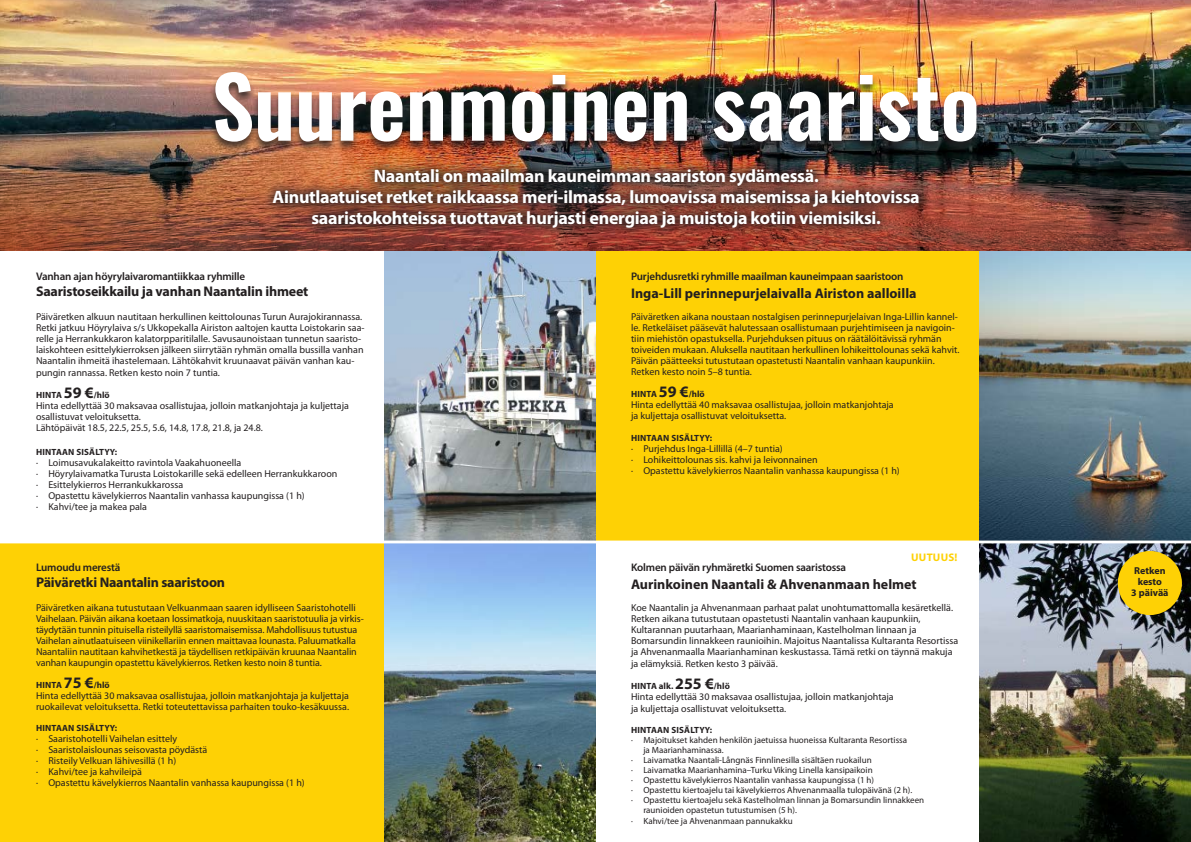
<style>
.page{position:relative;width:1191px;height:842px;background:#fff}
.page>*{position:absolute;margin:0;border:0;box-sizing:border-box;transform-origin:0 0}
.t1{font:600 83.7px "Oswald";color:#fff}
.t2{font:700 18px/21px "Myriad Pro";letter-spacing:-.015em;color:#fff;text-align:center}
.t3{font:700 14px "Myriad Pro";letter-spacing:-.005em;color:#231f20}
.t4{font:600 11px "Myriad Pro";letter-spacing:-.015em;color:#231f20}
.t5{font:700 11px "Myriad Pro";letter-spacing:.02em;color:#fed105}
.t6{font:10px/11px "Myriad Pro";color:#231f20}
.t7{font:700 10px/11px "Myriad Pro";color:#231f20;text-align:center}
.t8{font:9px "Myriad Pro";color:#231f20}
.t9{font:700 9px "Myriad Pro";letter-spacing:.02em;color:#231f20}
.t10{font:700 9px "Myriad Pro";color:#231f20}
.s1{font-size:16px}
</style>
<div class="page">
<div style="left:0;top:543px;width:595px;height:299px;background:#fed105"></div>
<div style="left:595px;top:251px;width:596px;height:291px;background:#fed105"></div>
<img style="left:384px;top:251px;width:211px;height:591px">
<img style="left:979px;top:251px;width:212px;height:591px">
<hr style="left:0;top:541px;width:1191px;height:2px;background:#fff">
<div style="left:1117px;top:551px;width:64px;height:64px;background:#fed105;border-radius:50%"></div>
<img style="left:0;top:0;width:1191px;height:251px">
<img style="left:0;top:69px;width:1191px;height:181px">
<div style="left:209px;top:72px;width:773px;height:81px;background:#231f20;opacity:.75"></div>
<img style="left:261px;top:158px;width:670px;height:82px">
<h1 class="t1" style="left:212px;top:63px;width:769px">Suurenmoinen saaristo</h1>
<h2 class="t2" style="left:273px;top:165px;width:648px">Naantali on maailman kauneimman saariston sydämessä.<br>Ainutlaatuiset retket raikkaassa meri-ilmassa, lumoavissa maisemissa ja kiehtovissa saaristokohteissa tuottavat hurjasti energiaa ja muistoja kotiin viemisiksi.</h2>
<p class="t4" style="left:36px;top:269px;width:211px">Vanhan ajan höyrylaivaromantiikkaa ryhmille</p>
<h3 class="t3" style="left:36px;top:282px;width:274px">Saaristoseikkailu ja vanhan Naantalin ihmeet</h3>
<p class="t6" style="left:36px;top:311px;width:330px">Päiväretken alkuun nautitaan herkullinen keittolounas Turun Aurajokirannassa.<br>Retki jatkuu Höyrylaiva s/s Ukkopekalla Airiston aaltojen kautta Loistokarin saa&shy;relle ja Herrankukkaron kalatorpparitilalle. Savusaunoistaan tunnetun saaristo&shy;laiskohteen esittelykierroksen jälkeen siirrytään ryhmän omalla bussilla vanhan Naantalin ihmeitä ihastelemaan. Lähtökahvit kruunaavat päivän vanhan kau-</p>
<p class="t6" style="left:36px;top:367px;width:185px">pungin rannassa. Retken kesto noin 7 tuntia.</p>
<p class="t9" style="left:36px;top:389px;width:75px">HINTA <span class="s1">59 €</span>/hlö</p>
<p class="t6" style="left:36px;top:400px;width:314px">Hinta edellyttää 30 maksavaa osallistujaa, jolloin matkanjohtaja ja kuljettaja osallistuvat veloituksetta.<br>Lähtöpäivät 18.5, 22.5, 25.5, 5.6, 14.8, 17.8, 21.8, ja 24.8.</p>
<p class="t9" style="left:36px;top:446px;width:83px">HINTAAN SISÄLTYY:</p>
<p class="t6" style="left:36px;top:457px;width:303px">· Loimusavukalakeitto ravintola Vaakahuoneella<br>· Höyrylaivamatka Turusta Loistokarille sekä edelleen Herrankukkaroon · Esittelykierros Herrankukkarossa<br>· Opastettu kävelykierros Naantalin vanhassa kaupungissa (1 h)<br>· Kahvi/tee ja makea pala</p>
<p class="t4" style="left:36px;top:560px;width:86px">Lumoudu merestä</p>
<h3 class="t3" style="left:36px;top:573px;width:191px">Päiväretki Naantalin saaristoon</h3>
<p class="t6" style="left:36px;top:602px;width:329px">Päiväretken aikana tutustutaan Velkuanmaan saaren idylliseen Saaristohotelli Vaihelaan. Päivän aikana koetaan lossimatkoja, nuuskitaan saaristotuulia ja virkis&shy;täydytään tunnin pituisella risteilyllä saaristomaisemissa. Mahdollisuus tutustua Vaihelan ainutlaatuiseen viinikellariin ennen maittavaa lounasta. Paluumatkalla Naantaliin nautitaan kahvihetkestä ja täydellisen retkipäivän kruunaa Naantalin vanhan kaupungin opastettu kävelykierros. Retken kesto noin 8 tuntia.</p>
<p class="t9" style="left:36px;top:679px;width:75px">HINTA <span class="s1">75 €</span>/hlö</p>
<p class="t6" style="left:36px;top:690px;width:315px">Hinta edellyttää 30 maksavaa osallistujaa, jolloin matkanjohtaja ja kuljettaja ruokailevat veloituksetta. Retki toteutettavissa parhaiten touko-kesäkuussa.</p>
<p class="t9" style="left:36px;top:722px;width:83px">HINTAAN SISÄLTYY:</p>
<p class="t6" style="left:36px;top:733px;width:270px">· Saaristohotelli Vaihelan esittely<br>· Saaristolaislounas seisovasta pöydästä<br>· Risteily Velkuan lähivesillä (1 h)<br>· Kahvi/tee ja kahvileipä<br>· Opastettu kävelykierros Naantalin vanhassa kaupungissa (1 h)</p>
<p class="t4" style="left:631px;top:269px;width:274px">Purjehdusretki ryhmille maailman kauneimpaan saaristoon</p>
<h3 class="t3" style="left:631px;top:284px;width:287px">Inga-Lill perinnepurjelaivalla Airiston aalloilla</h3>
<p class="t6" style="left:631px;top:311px;width:330px">Päiväretken aikana noustaan nostalgisen perinnepurjelaivan Inga-Lillin kannel&shy;le. Retkeläiset pääsevät halutessaan osallistumaan purjehtimiseen ja navigoin&shy;tiin miehistön opastuksella. Purjehduksen pituus on räätälöitävissä ryhmän toiveiden mukaan. Aluksella nautitaan herkullinen lohikeittolounas sekä kahvit.<br>Päivän päätteeksi tutustutaan opastetusti Naantalin vanhaan kaupunkiin.<br>Retken kesto noin 5–8 tuntia.</p>
<p class="t9" style="left:631px;top:388px;width:75px">HINTA <span class="s1">59 €</span>/hlö</p>
<p class="t6" style="left:631px;top:399px;width:264px">Hinta edellyttää 40 maksavaa osallistujaa, jolloin matkanjohtaja ja kuljettaja osallistuvat veloituksetta.</p>
<p class="t9" style="left:631px;top:432px;width:83px">HINTAAN SISÄLTYY:</p>
<p class="t6" style="left:631px;top:443px;width:270px">· Purjehdus Inga-Lillillä (4–7 tuntia)<br>· Lohikeittolounas sis. kahvi ja leivonnainen<br>· Opastettu kävelykierros Naantalin vanhassa kaupungissa (1 h)</p>
<p class="t5" style="left:911px;top:550px;width:48px">UUTUUS!</p>
<p class="t4" style="left:631px;top:560px;width:217px">Kolmen päivän ryhmäretki Suomen saaristossa</p>
<h3 class="t3" style="left:631px;top:575px;width:287px">Aurinkoinen Naantali &amp; Ahvenanmaan helmet</h3>
<p class="t6" style="left:631px;top:602px;width:329px">Koe Naantalin ja Ahvenanmaan parhaat palat unohtumattomalla kesäretkellä.<br>Retken aikana tutustutaan opastetusti Naantalin vanhaan kaupunkiin, Kultarannan puutarhaan, Maarianhaminaan, Kastelholman linnaan ja Bomarsundin linnakkeen raunioihin. Majoitus Naantalissa Kultaranta Resortissa ja Ahvenanmaalla Maarianhaminan keskustassa. Tämä retki on täynnä makuja</p>
<p class="t6" style="left:631px;top:658px;width:148px">ja elämyksiä. Retken kesto 3 päivää.</p>
<p class="t10" style="left:631px;top:680px;width:100px">HINTA alk. <span class="s1">255 €</span>/hlö</p>
<p class="t6" style="left:631px;top:690px;width:264px;line-height:12px">Hinta edellyttää 30 maksavaa osallistujaa, jolloin matkanjohtaja ja kuljettaja osallistuvat veloituksetta.</p>
<p class="t9" style="left:631px;top:724px;width:83px">HINTAAN SISÄLTYY:</p>
<p class="t8" style="left:631px;top:734px;width:278px">· Majoitukset kahden henkilön jaetuissa huoneissa Kultaranta Resortissa</p>
<p class="t8" style="left:643px;top:744px;width:82px">ja Maarianhaminassa.</p>
<p class="t8" style="left:631px;top:754px;width:242px">· Laivamatka Naantali-Långnäs Finnlinesilla sisältäen ruokailun</p>
<p class="t8" style="left:631px;top:764px;width:243px">· Laivamatka Maarianhamina–Turku Viking Linella kansipaikoin</p>
<p class="t8" style="left:631px;top:774px;width:245px">· Opastettu kävelykierros Naantalin vanhassa kaupungissa (1 h)</p>
<p class="t8" style="left:631px;top:784px;width:283px">· Opastettu kiertoajelu tai kävelykierros Ahvenanmaalla tulopäivänä (2 h).</p>
<p class="t8" style="left:631px;top:794px;width:295px">· Opastettu kiertoajelu sekä Kastelholman linnan ja Bomarsundin linnakkeen</p>
<p class="t8" style="left:643px;top:804px;width:155px">raunioiden opastetun tutustumisen (5 h).</p>
<p class="t8" style="left:631px;top:815px;width:163px">· Kahvi/tee ja Ahvenanmaan pannukakku</p>
<p class="t7" style="left:1131px;top:565px;width:39px">Retken kesto<br>3 päivää</p>
</div>
